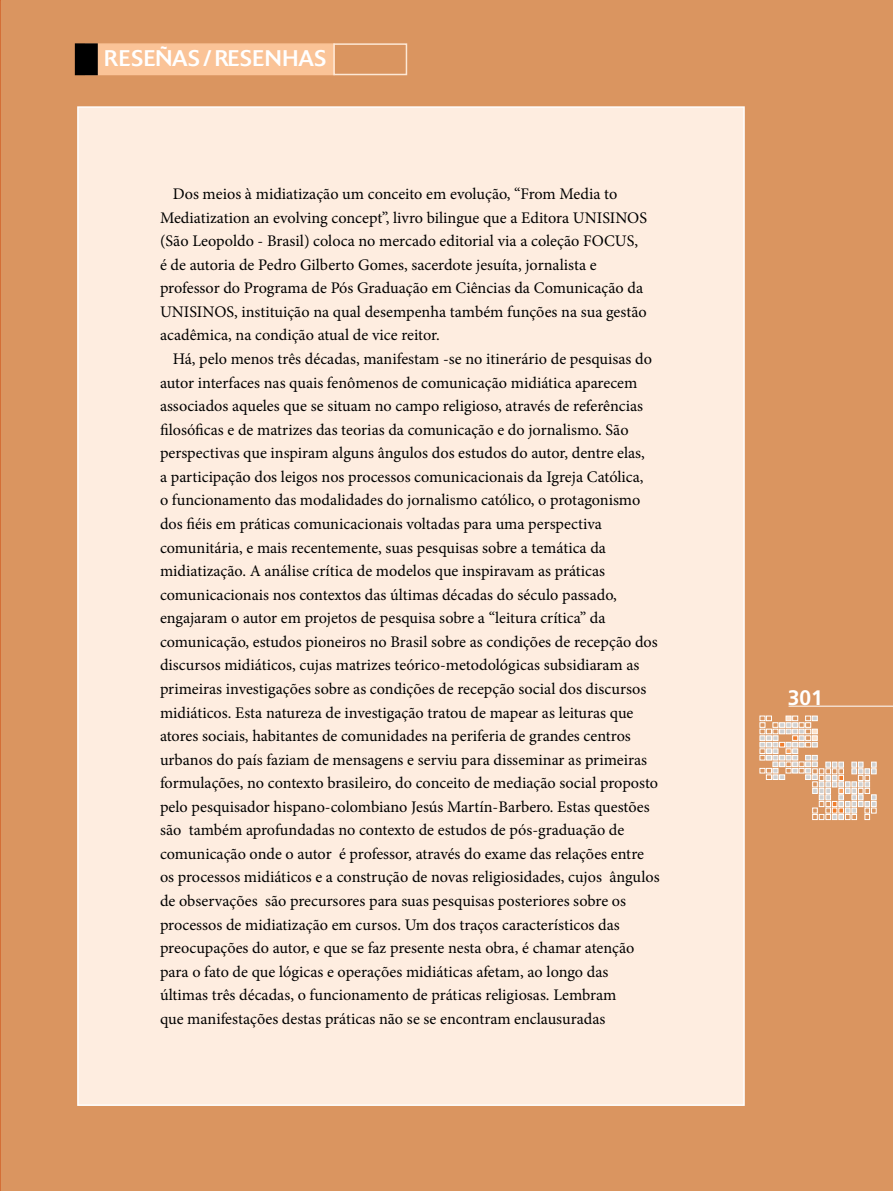
<style>
.page{position:relative;width:893px;height:1191px;background:#da9560}
.page>*{position:absolute;margin:0;border:0;box-sizing:border-box;transform-origin:0 0}
.t1{font:22.5px "Delta";letter-spacing:.02em;color:#fff}
.t2{font:700 21px "Frutiger";color:#fff}
.t3{font:16.2px/23.5px "Minion Pro";color:#000}
</style>
<div class="page">
<hr style="left:0;top:0;width:1px;height:1191px;background:#f6a86c">
<hr style="left:788px;top:706px;width:105px;height:1px;background:#fff">
<svg style="left:760px;top:716px;width:116px;height:103px"></svg>
<div style="left:77px;top:106px;width:668px;height:1000px;background:#feede0;border:2px solid #fff"></div>
<div style="left:85px;top:43px;width:250px;height:32px;background:#fac397;border:2px solid #fac397"></div>
<div style="left:76px;top:44px;width:21px;height:30px;background:#000"></div>
<div style="left:75px;top:43px;width:23px;height:32px;border:2px solid #000"></div>
<div style="left:333px;top:43px;width:74px;height:32px;border:2px solid #fde8d6"></div>
<h1 class="t1" style="left:104px;top:45px;width:223px">RESEÑAS / RESENHAS</h1>
<p class="t3" style="left:160px;top:182px;width:489px;text-indent:13px">Dos meios à midiatização um conceito em evolução, “From Media to Mediatization an evolving concept”, livro bilingue que a Editora UNISINOS (São Leopoldo - Brasil) coloca no mercado editorial via a coleção FOCUS, é de autoria de Pedro Gilberto Gomes, sacerdote jesuíta, jornalista e professor do Programa de Pós Graduação em Ciências da Comunicação da UNISINOS, instituição na qual desempenha também funções na sua gestão acadêmica, na condição atual de vice reitor.</p>
<p class="t3" style="left:160px;top:347px;width:501px;text-indent:13px">Há, pelo menos três décadas, manifestam -se no itinerário de pesquisas do autor interfaces nas quais fenômenos de comunicação midiática aparecem associados aqueles que se situam no campo religioso, através de referências filosóficas e de matrizes das teorias da comunicação e do jornalismo. São perspectivas que inspiram alguns ângulos dos estudos do autor, dentre elas,<br>a participação dos leigos nos processos comunicacionais da Igreja Católica,<br>o funcionamento das modalidades do jornalismo católico, o protagonismo dos fiéis em práticas comunicacionais voltadas para uma perspectiva comunitária, e mais recentemente, suas pesquisas sobre a temática da midiatização. A análise crítica de modelos que inspiravam as práticas comunicacionais nos contextos das últimas décadas do século passado, engajaram o autor em projetos de pesquisa sobre a “leitura crítica” da comunicação, estudos pioneiros no Brasil sobre as condições de recepção dos discursos midiáticos, cujas matrizes teórico-metodológicas subsidiaram as primeiras investigações sobre as condições de recepção social dos discursos midiáticos. Esta natureza de investigação tratou de mapear as leituras que atores sociais, habitantes de comunidades na periferia de grandes centros urbanos do país faziam de mensagens e serviu para disseminar as primeiras formulações, no contexto brasileiro, do conceito de mediação social proposto pelo pesquisador hispano-colombiano Jesús Martín-Barbero. Estas questões são também aprofundadas no contexto de estudos de pós-graduação de comunicação onde o autor é professor, através do exame das relações entre os processos midiáticos e a construção de novas religiosidades, cujos ângulos de observações são precursores para suas pesquisas posteriores sobre os processos de midiatização em cursos. Um dos traços característicos das preocupações do autor, e que se faz presente nesta obra, é chamar atenção para o fato de que lógicas e operações midiáticas afetam, ao longo das últimas três décadas, o funcionamento de práticas religiosas. Lembram<br>que manifestações destas práticas não se se encontram enclausuradas</p>
<p class="t2" style="left:788px;top:685px;width:37px">301</p>
</div>
